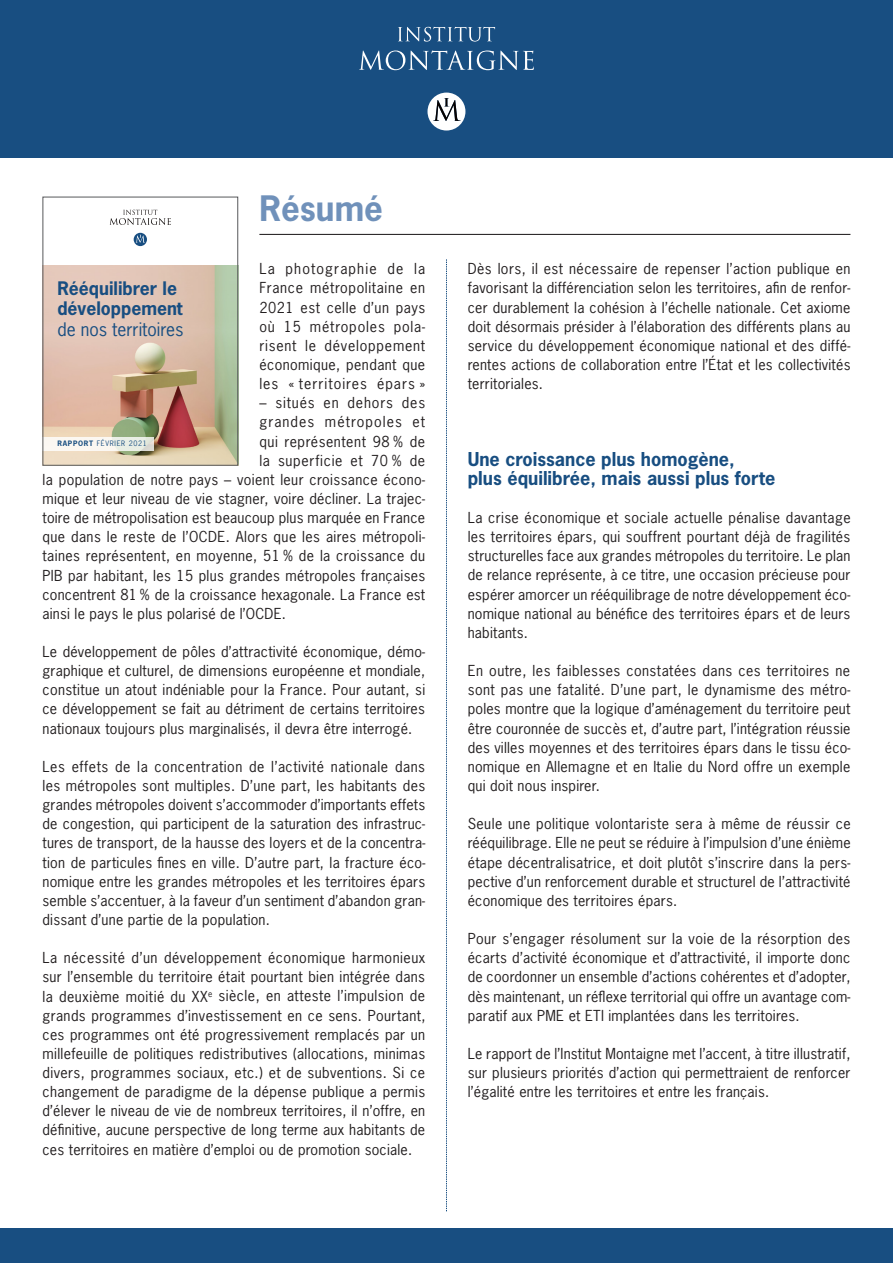
<style>
.page{position:relative;width:893px;height:1263px;background:#fff}
.page>*{position:absolute;margin:0;border:0;box-sizing:border-box;transform-origin:0 0}
.t1{font:700 33px "News Gothic Std";color:#7091ba}
.t2{font:700 18px/19.2px "News Gothic Std";color:#184e81}
.t3{font:700 17.55px/20.5px "News Gothic Std";color:#184e81}
.t4{font:17.55px "News Gothic Std";color:#184e81}
.t5{font:14.25px/19.2px "News Gothic Std";letter-spacing:.015em;color:#231f20;text-align:justify}
.t6{font:14.25px "News Gothic Std";letter-spacing:.035em;color:#231f20}
.t7{font:14.25px "News Gothic Std";letter-spacing:.075em;color:#231f20}
.t8{font:14.25px "News Gothic Std";letter-spacing:.05em;color:#231f20}
.t9{font:14.25px "News Gothic Std";letter-spacing:.06em;color:#231f20}
.t10{font:7.05px "News Gothic Std";letter-spacing:.1em;color:#184e81}
.s1{font-weight:700}
</style>
<div class="page">
<div style="left:0;top:0;width:893px;height:157px;background:#184e81"></div>
<svg style="left:398px;top:27px;width:97px;height:15px"></svg>
<svg style="left:359px;top:51px;width:175px;height:19px"></svg>
<svg style="left:427px;top:93px;width:38px;height:38px"></svg>
<svg style="left:110px;top:210px;width:61px;height:15px"></svg>
<svg style="left:134px;top:233px;width:13px;height:13px"></svg>
<img style="left:45px;top:265px;width:191px;height:199px">
<svg style="left:45px;top:437px;width:109px;height:13px"></svg>
<div style="left:43px;top:197px;width:195px;height:269px;border:1px solid #57585a"></div>
<div style="left:0;top:1229px;width:893px;height:34px;background:#184e81"></div>
<hr style="left:259px;top:234px;width:591px;height:1px;background:#231f20">
<svg style="left:446px;top:259px;width:1px;height:953px"></svg>
<h1 class="t1" style="left:259px;top:187px;width:125px">Résumé</h1>
<p class="t5" style="left:259px;top:259px;width:167px">La photographie de la France métropolitaine en 2021 est celle d’un pays où 15 métropoles pola&shy;risent le développement économique, pendant que les « territoires épars »</p>
<p class="t9" style="left:259px;top:394px;width:167px">– situés en dehors des</p>
<p class="t7" style="left:259px;top:413px;width:167px">grandes métropoles et</p>
<p class="t6" style="left:259px;top:432px;width:167px">qui représentent 98 % de</p>
<p class="t8" style="left:259px;top:451px;width:167px">la superficie et 70 % de</p>
<p class="t5" style="left:43px;top:470px;width:384px">la population de notre pays – voient leur croissance écono-</p>
<p class="t5" style="left:43px;top:489px;width:384px">mique et leur niveau de vie stagner, voire décliner. La trajec-</p>
<p class="t5" style="left:43px;top:508px;width:384px">toire de métropolisation est beaucoup plus marquée en France</p>
<p class="t5" style="left:43px;top:527px;width:384px">que dans le reste de l’OCDE. Alors que les aires métropoli-</p>
<p class="t5" style="left:43px;top:546px;width:384px">taines représentent, en moyenne, 51 % de la croissance du</p>
<p class="t5" style="left:43px;top:565px;width:384px">PIB par habitant, les 15 plus grandes métropoles françaises</p>
<p class="t5" style="left:43px;top:585px;width:384px">concentrent 81 % de la croissance hexagonale. La France est</p>
<p class="t5" style="left:43px;top:604px;width:245px">ainsi le pays le plus polarisé de l’OCDE.</p>
<p class="t5" style="left:43px;top:642px;width:384px">Le développement de pôles d’attractivité économique, démo&shy;graphique et culturel, de dimensions européenne et mondiale, constitue un atout indéniable pour la France. Pour autant, si ce développement se fait au détriment de certains territoires nationaux toujours plus marginalisés, il devra être interrogé.</p>
<p class="t5" style="left:43px;top:757px;width:384px">Les effets de la concentration de l’activité nationale dans les métropoles sont multiples. D’une part, les habitants des grandes métropoles doivent s’accommoder d’importants effets de congestion, qui participent de la saturation des infrastruc&shy;tures de transport, de la hausse des loyers et de la concentra&shy;tion de particules fines en ville. D’autre part, la fracture éco&shy;nomique entre les grandes métropoles et les territoires épars semble s’accentuer, à la faveur d’un sentiment d’abandon gran&shy;dissant d’une partie de la population.</p>
<p class="t5" style="left:43px;top:948px;width:384px">La nécessité d’un développement économique harmonieux sur l’ensemble du territoire était pourtant bien intégrée dans la deuxième moitié du XX<sup>e</sup> siècle, en atteste l’impulsion de grands programmes d’investissement en ce sens. Pourtant, ces programmes ont été progressivement remplacés par un millefeuille de politiques redistributives (allocations, minimas divers, programmes sociaux, etc.) et de subventions. Si ce changement de paradigme de la dépense publique a permis d’élever le niveau de vie de nombreux territoires, il n’offre, en définitive, aucune perspective de long terme aux habitants de ces territoires en matière d’emploi ou de promotion sociale.</p>
<p class="t3" style="left:57px;top:277px;width:127px">Rééquilibrer le développement</p>
<p class="t4" style="left:57px;top:318px;width:128px">de nos territoires</p>
<p class="t10" style="left:57px;top:439px;width:91px"><span class="s1">RAPPORT</span> FÉVRIER 2021</p>
<p class="t5" style="left:468px;top:259px;width:384px">Dès lors, il est nécessaire de repenser l’action publique en favorisant la différenciation selon les territoires, afin de renfor&shy;cer durablement la cohésion à l’échelle nationale. Cet axiome doit désormais présider à l’élaboration des différents plans au service du développement économique national et des diffé&shy;rentes actions de collaboration entre l’État et les collectivités territoriales.</p>
<p class="t2" style="left:468px;top:449px;width:309px">Une croissance plus homogène,<br>plus équilibrée, mais aussi plus forte</p>
<p class="t5" style="left:468px;top:508px;width:384px">La crise économique et sociale actuelle pénalise davantage les territoires épars, qui souffrent pourtant déjà de fragilités structurelles face aux grandes métropoles du territoire. Le plan de relance représente, à ce titre, une occasion précieuse pour espérer amorcer un rééquilibrage de notre développement éco&shy;nomique national au bénéfice des territoires épars et de leurs habitants.</p>
<p class="t5" style="left:468px;top:661px;width:384px">En outre, les faiblesses constatées dans ces territoires ne sont pas une fatalité. D’une part, le dynamisme des métro&shy;poles montre que la logique d’aménagement du territoire peut être couronnée de succès et, d’autre part, l’intégration réussie des villes moyennes et des territoires épars dans le tissu éco&shy;nomique en Allemagne et en Italie du Nord offre un exemple qui doit nous inspirer.</p>
<p class="t5" style="left:468px;top:814px;width:384px">Seule une politique volontariste sera à même de réussir ce rééquilibrage. Elle ne peut se réduire à l’impulsion d’une énième étape décentralisatrice, et doit plutôt s’inscrire dans la pers&shy;pective d’un renforcement durable et structurel de l’attractivité économique des territoires épars.</p>
<p class="t5" style="left:468px;top:929px;width:384px">Pour s’engager résolument sur la voie de la résorption des écarts d’activité économique et d’attractivité, il importe donc de coordonner un ensemble d’actions cohérentes et d’adopter, dès maintenant, un réflexe territorial qui offre un avantage com&shy;paratif aux PME et ETI implantées dans les territoires.</p>
<p class="t5" style="left:468px;top:1044px;width:384px">Le rapport de l’Institut Montaigne met l’accent, à titre illustratif, sur plusieurs priorités d’action qui permettraient de renforcer l’égalité entre les territoires et entre les français.</p>
</div>
